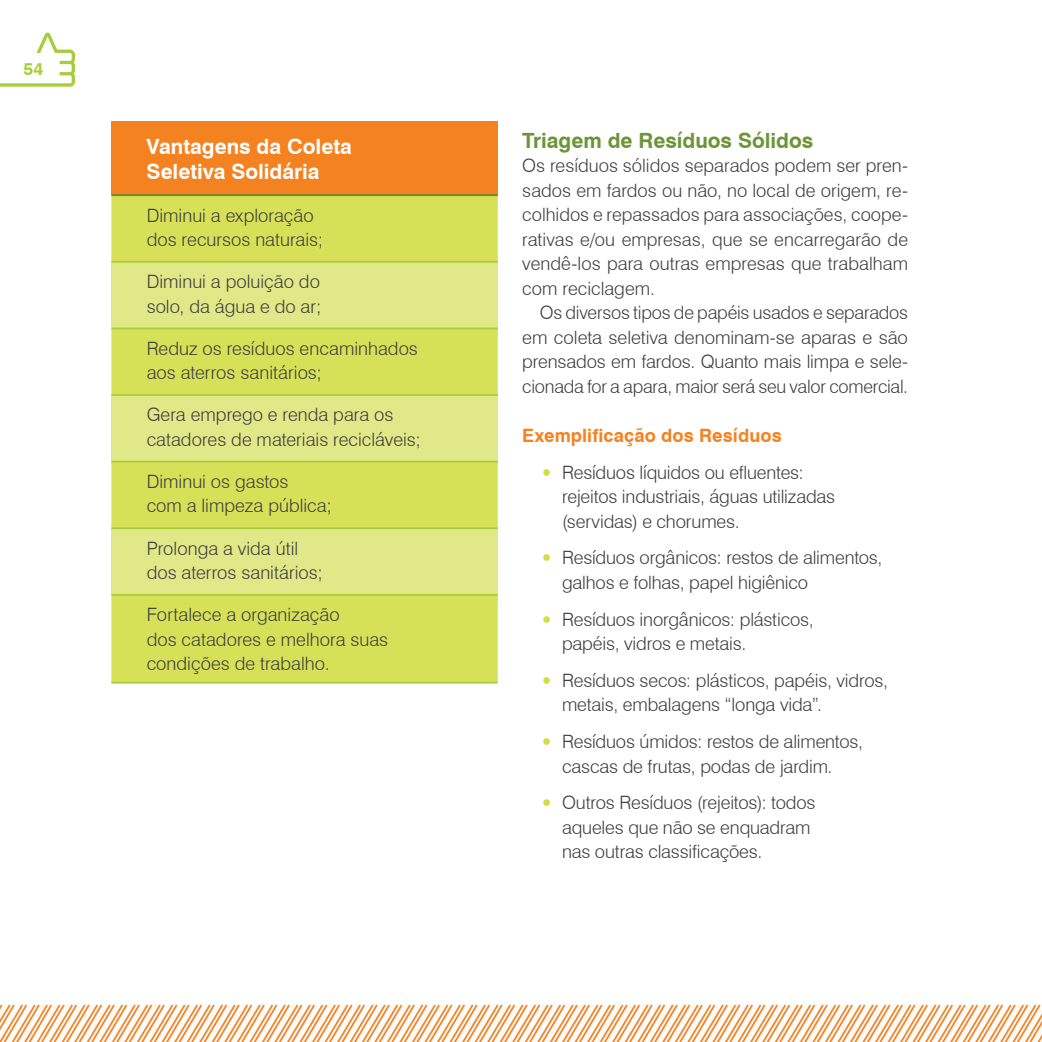
<style>
.page{position:relative;width:1042px;height:1042px;background:#fff}
.page>*{position:absolute;margin:0;border:0;box-sizing:border-box;transform-origin:0 0}
.t1{font:700 21px/24.5px "Swiss 721 BT";color:#fff}
.t2{font:700 21px "Swiss 721 BT";color:#6d9538}
.t3{font:300 18.38px/24.5px "Swiss 721 BT";letter-spacing:-.005em;color:#3e3e3f}
.t4{font:700 18.38px "Swiss 721 BT";letter-spacing:.005em;color:#f58220}
.t5{font:700 17.5px "Swiss 721 BT";color:#a6ce39}
.s1{font-family:"Helvetica Neue";font-weight:700;color:#d3de40}
</style>
<div class="page">
<img style="left:0;top:1004px;width:1042px;height:38px">
<svg style="left:0;top:33px;width:75px;height:54px"></svg>
<div style="left:111px;top:122px;width:387px;height:73px;background:#f58220"></div>
<div style="left:111px;top:196px;width:387px;height:485px;background:#d7e158"></div>
<div style="left:111px;top:262px;width:387px;height:66px;background:#e1e887"></div>
<div style="left:111px;top:395px;width:387px;height:66px;background:#e1e887"></div>
<div style="left:111px;top:528px;width:387px;height:67px;background:#e1e887"></div>
<hr style="left:111px;top:527px;width:387px;height:2px;background:#a6ce39">
<hr style="left:111px;top:594px;width:387px;height:1px;background:#a6ce39">
<hr style="left:111px;top:681px;width:387px;height:2px;background:#a6ce39">
<hr style="left:111px;top:194px;width:387px;height:2px;background:#5f8d2a">
<hr style="left:111px;top:261px;width:387px;height:2px;background:#a6ce39">
<hr style="left:111px;top:327px;width:387px;height:2px;background:#a6ce39">
<hr style="left:111px;top:394px;width:387px;height:2px;background:#a6ce39">
<hr style="left:111px;top:461px;width:387px;height:1px;background:#a6ce39">
<p class="t5" style="left:23px;top:58px;width:21px">54</p>
<p class="t1" style="left:147px;top:134px;width:207px">Vantagens da Coleta<br>Seletiva Solidária</p>
<p class="t3" style="left:147px;top:203px;width:178px">Diminui a exploração dos recursos naturais;</p>
<p class="t3" style="left:147px;top:269px;width:176px">Diminui a poluição do solo, da água e do ar;</p>
<p class="t3" style="left:147px;top:336px;width:273px">Reduz os resíduos encaminhados aos aterros sanitários;</p>
<p class="t3" style="left:147px;top:402px;width:275px">Gera emprego e renda para os catadores de materiais recicláveis;</p>
<p class="t3" style="left:147px;top:469px;width:187px">Diminui os gastos<br>com a limpeza pública;</p>
<p class="t3" style="left:147px;top:535px;width:177px">Prolonga a vida útil dos aterros sanitários;</p>
<p class="t3" style="left:147px;top:602px;width:243px">Fortalece a organização<br>dos catadores e melhora suas condições de trabalho.</p>
<p class="t2" style="left:522px;top:127px;width:292px">Triagem de Resíduos Sólidos</p>
<p class="t3" style="left:522px;top:153px;width:387px;text-align:justify">Os resíduos sólidos separados podem ser pren&shy;sados em fardos ou não, no local de origem, re&shy;colhidos e repassados para associações, coope&shy;rativas e/ou empresas, que se encarregarão de vendê-los para outras empresas que trabalham com reciclagem.</p>
<p class="t3" style="left:522px;top:300px;width:387px;text-align:justify;text-indent:18px">Os diversos tipos de papéis usados e separados em coleta seletiva denominam-se aparas e são prensados em fardos. Quanto mais limpa e sele&shy;cionada for a apara, maior será seu valor comercial.</p>
<p class="t4" style="left:522px;top:424px;width:261px">Exemplificação dos Resíduos</p>
<p class="t3" style="left:562px;top:459px;width:275px;text-indent:-20px"><span class="s1">•</span> Resíduos líquidos ou efluentes: rejeitos industriais, águas utilizadas (servidas) e chorumes.</p>
<p class="t3" style="left:562px;top:545px;width:322px;text-indent:-20px"><span class="s1">•</span> Resíduos orgânicos: restos de alimentos, galhos e folhas, papel higiênico</p>
<p class="t3" style="left:562px;top:606px;width:253px;text-indent:-20px"><span class="s1">•</span> Resíduos inorgânicos: plásticos, papéis, vidros e metais.</p>
<p class="t3" style="left:562px;top:668px;width:327px;text-indent:-20px"><span class="s1">•</span> Resíduos secos: plásticos, papéis, vidros, metais, embalagens “longa vida”.</p>
<p class="t3" style="left:542px;top:729px;width:322px;text-align:center"><span class="s1">•</span> Resíduos úmidos: restos de alimentos, cascas de frutas, podas de jardim.</p>
<p class="t3" style="left:562px;top:790px;width:255px;text-indent:-20px"><span class="s1">•</span> Outros Resíduos (rejeitos): todos aqueles que não se enquadram nas outras classificações.</p>
</div>
